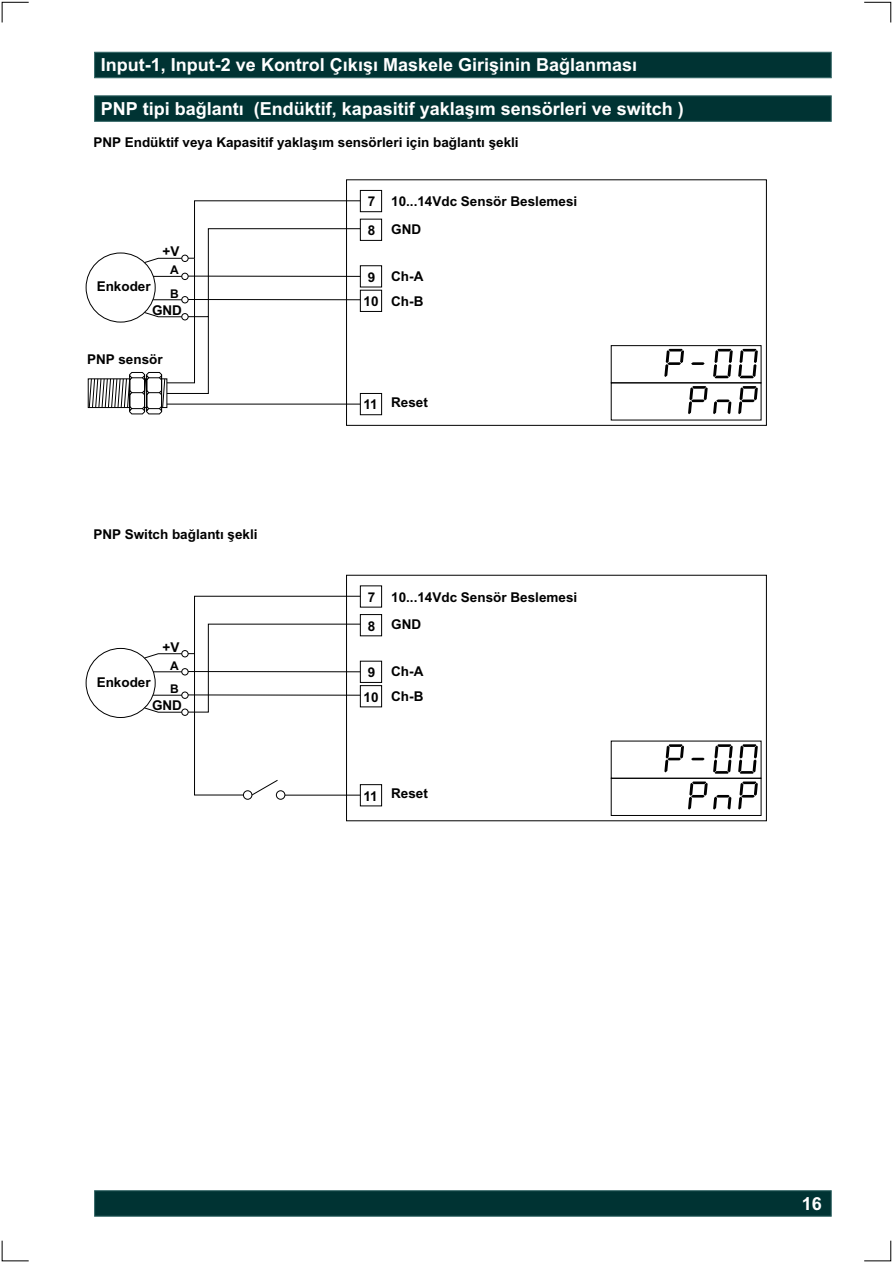
<style>
.page{position:relative;width:894px;height:1263px;background:#fff}
.page>*{position:absolute;margin:0;border:0;box-sizing:border-box;transform-origin:0 0}
.t1{font:700 18px "Arial";color:#fff}
.t2{font:700 13.5px "Arial";color:#000}
.t3{font:700 12px/23.4px "Arial";color:#000}
</style>
<div class="page">
<div style="left:94px;top:52px;width:737px;height:26px;background:#033;border:1px solid #366"></div>
<div style="left:94px;top:96px;width:737px;height:26px;background:#033;border:1px solid #366"></div>
<div style="left:94px;top:1191px;width:737px;height:25px;background:#033;border:1px solid #366"></div>
<svg style="left:1px;top:1px;width:28px;height:22px"></svg>
<svg style="left:1px;top:1240px;width:28px;height:22px"></svg>
<svg style="left:864px;top:1px;width:28px;height:22px"></svg>
<svg style="left:864px;top:1240px;width:28px;height:22px"></svg>
<div style="left:360px;top:585px;width:22px;height:23px;border:1px solid #000"></div>
<div style="left:360px;top:190px;width:22px;height:22px;border:1px solid #000"></div>
<div style="left:360px;top:614px;width:22px;height:22px;border:1px solid #000"></div>
<div style="left:360px;top:219px;width:22px;height:22px;border:1px solid #000"></div>
<div style="left:360px;top:661px;width:22px;height:22px;border:1px solid #000"></div>
<div style="left:360px;top:265px;width:22px;height:22px;border:1px solid #000"></div>
<div style="left:360px;top:685px;width:22px;height:22px;border:1px solid #000"></div>
<div style="left:360px;top:290px;width:22px;height:22px;border:1px solid #000"></div>
<div style="left:360px;top:784px;width:22px;height:22px;border:1px solid #000"></div>
<div style="left:360px;top:393px;width:22px;height:22px;border:1px solid #000"></div>
<div style="left:346px;top:179px;width:421px;height:247px;border:1px solid #000"></div>
<div style="left:243px;top:790px;width:9px;height:10px;border:1px solid #000;border-radius:50%"></div>
<div style="left:276px;top:790px;width:9px;height:10px;border:1px solid #000;border-radius:50%"></div>
<svg style="left:144px;top:595px;width:217px;height:201px"></svg>
<hr style="left:285px;top:795px;width:75px;height:1px;background:#000">
<svg style="left:88px;top:200px;width:273px;height:215px"></svg>
<hr style="left:167px;top:404px;width:193px;height:1px;background:#000">
<div style="left:611px;top:345px;width:151px;height:38px;border:1px solid #000"></div>
<div style="left:611px;top:382px;width:151px;height:38px;border:1px solid #000"></div>
<div style="left:611px;top:778px;width:151px;height:38px;border:1px solid #000"></div>
<svg style="left:713px;top:349px;width:45px;height:29px"></svg>
<svg style="left:713px;top:744px;width:45px;height:30px"></svg>
<svg style="left:664px;top:349px;width:20px;height:28px"></svg>
<svg style="left:664px;top:744px;width:20px;height:28px"></svg>
<svg style="left:738px;top:386px;width:20px;height:28px"></svg>
<svg style="left:738px;top:782px;width:20px;height:28px"></svg>
<svg style="left:691px;top:362px;width:14px;height:3px"></svg>
<svg style="left:691px;top:758px;width:14px;height:2px"></svg>
<svg style="left:688px;top:386px;width:43px;height:28px"></svg>
<svg style="left:688px;top:782px;width:43px;height:28px"></svg>
<h1 class="t1" style="left:101px;top:58px;width:538px">Input-1, Input-2 ve Kontrol Çýkýþý Maskele Giriþinin Baðlanmasý</h1>
<h1 class="t1" style="left:101px;top:102px;width:584px">PNP tipi baðlantý (Endüktif, kapasitif yaklaþým sensörleri ve switch )</h1>
<p class="t2" style="left:94px;top:137px;width:427px">PNP Endüktif veya Kapasitif yaklaþým sensörleri için baðlantý þekli</p>
<p class="t2" style="left:97px;top:281px;width:56px">Enkoder</p>
<p class="t2" style="left:163px;top:246px;width:18px">+V</p>
<p class="t3" style="left:170px;top:259px;width:10px">A<br>B</p>
<p class="t2" style="left:152px;top:305px;width:32px">GND</p>
<p class="t2" style="left:87px;top:354px;width:77px">PNP sensör</p>
<p class="t2" style="left:94px;top:530px;width:166px">PNP Switch baðlantý þekli</p>
<p class="t2" style="left:97px;top:677px;width:56px">Enkoder</p>
<p class="t2" style="left:163px;top:642px;width:18px">+V</p>
<p class="t3" style="left:170px;top:655px;width:10px">A<br>B</p>
<p class="t2" style="left:152px;top:700px;width:32px">GND</p>
<p class="t2" style="left:368px;top:197px;width:9px">7</p>
<p class="t2" style="left:368px;top:225px;width:9px">8</p>
<p class="t2" style="left:391px;top:197px;width:188px">10...14Vdc Sensör Beslemesi</p>
<p class="t2" style="left:391px;top:224px;width:31px">GND</p>
<p class="t2" style="left:368px;top:272px;width:9px">9</p>
<p class="t2" style="left:364px;top:296px;width:17px">10</p>
<p class="t2" style="left:391px;top:271px;width:34px">Ch-A</p>
<p class="t2" style="left:391px;top:296px;width:34px">Ch-B</p>
<p class="t2" style="left:364px;top:400px;width:16px">11</p>
<p class="t2" style="left:391px;top:397px;width:38px">Reset</p>
<p class="t2" style="left:368px;top:592px;width:9px">7</p>
<p class="t2" style="left:368px;top:621px;width:9px">8</p>
<p class="t2" style="left:391px;top:592px;width:188px">10...14Vdc Sensör Beslemesi</p>
<p class="t2" style="left:391px;top:620px;width:31px">GND</p>
<p class="t2" style="left:368px;top:667px;width:9px">9</p>
<p class="t2" style="left:364px;top:692px;width:17px">10</p>
<p class="t2" style="left:391px;top:666px;width:34px">Ch-A</p>
<p class="t2" style="left:391px;top:691px;width:34px">Ch-B</p>
<p class="t2" style="left:364px;top:791px;width:16px">11</p>
<p class="t2" style="left:391px;top:789px;width:38px">Reset</p>
<h1 class="t1" style="left:802px;top:1197px;width:22px">16</h1>
</div>
